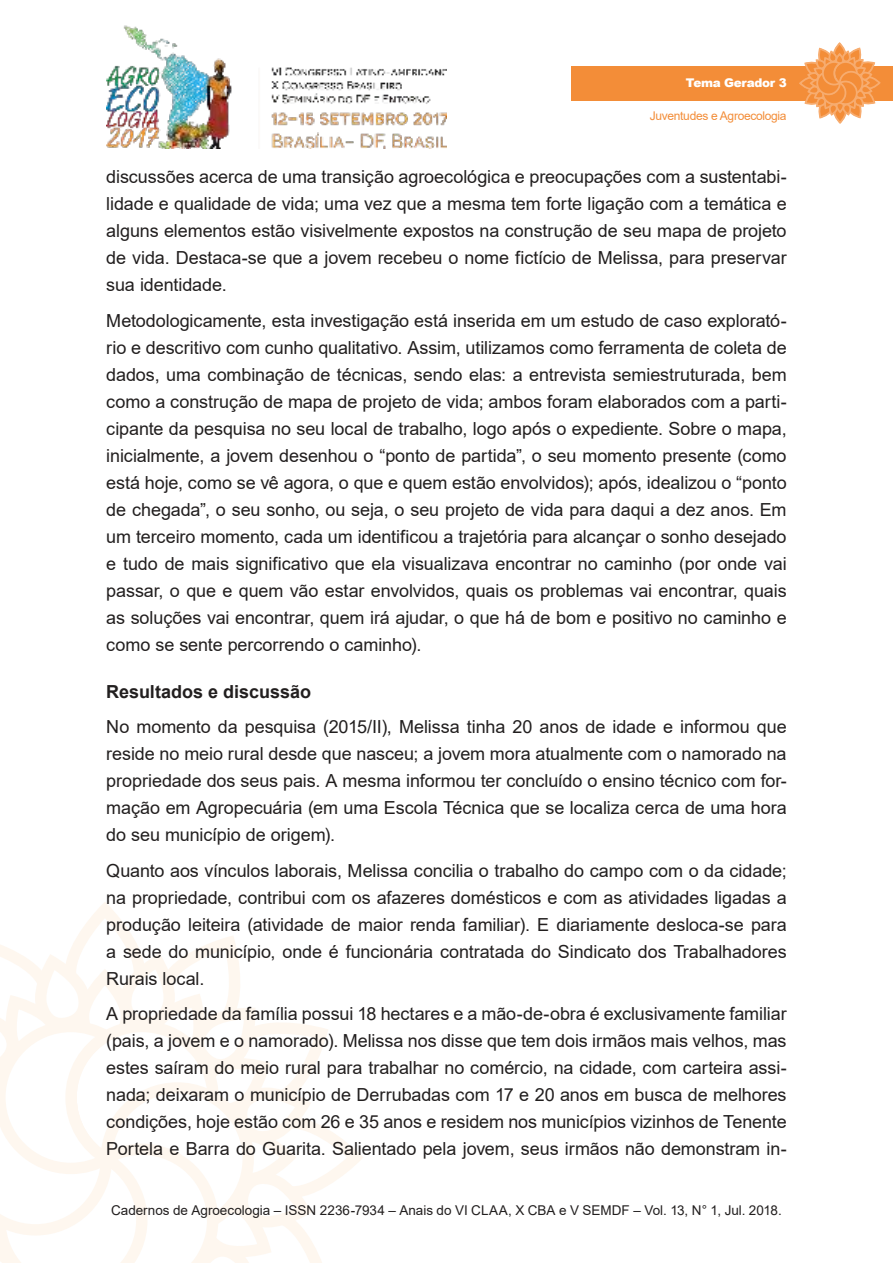
<style>
.page{position:relative;width:893px;height:1263px;background:#fff}
.page>*{position:absolute;margin:0;border:0;box-sizing:border-box;transform-origin:0 0}
.t1{font:18px/27px "Arial";letter-spacing:-.005em;color:#221f1f;text-align:justify}
.t2{font:700 18px "Arial";color:#221f1f}
.t3{font:13.5px "Arial";color:#221f1f}
.t4{font:12px "Arial";letter-spacing:-.025em;color:#f38d38}
.t5{font:900 12px "Arial";letter-spacing:-.025em;color:#fff}
</style>
<div class="page">
<img style="left:106px;top:25px;width:340px;height:124px">
<svg style="left:0;top:910px;width:363px;height:353px"></svg>
<div style="left:571px;top:66px;width:322px;height:34px;background:#f38d38"></div>
<svg style="left:798px;top:43px;width:83px;height:81px"></svg>
<p class="t5" style="left:686px;top:76px;width:102px">Tema Gerador 3</p>
<p class="t4" style="left:650px;top:112px;width:138px">Juventudes e Agroecologia</p>
<p class="t1" style="left:106px;top:165px;width:682px">discussões acerca de uma transição agroecológica e preocupações com a sustentabi&shy;lidade e qualidade de vida; uma vez que a mesma tem forte ligação com a temática e alguns elementos estão visivelmente expostos na construção de seu mapa de projeto de vida. Destaca-se que a jovem recebeu o nome fictício de Melissa, para preservar sua identidade.</p>
<p class="t1" style="left:106px;top:309px;width:682px">Metodologicamente, esta investigação está inserida em um estudo de caso explorató&shy;rio e descritivo com cunho qualitativo. Assim, utilizamos como ferramenta de coleta de dados, uma combinação de técnicas, sendo elas: a entrevista semiestruturada, bem como a construção de mapa de projeto de vida; ambos foram elaborados com a parti&shy;cipante da pesquisa no seu local de trabalho, logo após o expediente. Sobre o mapa, inicialmente, a jovem desenhou o “ponto de partida”, o seu momento presente (como está hoje, como se vê agora, o que e quem estão envolvidos); após, idealizou o “ponto de chegada”, o seu sonho, ou seja, o seu projeto de vida para daqui a dez anos. Em um terceiro momento, cada um identificou a trajetória para alcançar o sonho desejado e tudo de mais significativo que ela visualizava encontrar no caminho (por onde vai passar, o que e quem vão estar envolvidos, quais os problemas vai encontrar, quais as soluções vai encontrar, quem irá ajudar, o que há de bom e positivo no caminho e como se sente percorrendo o caminho).</p>
<p class="t2" style="left:106px;top:685px;width:206px">Resultados e discussão</p>
<p class="t1" style="left:106px;top:715px;width:682px">No momento da pesquisa (2015/II), Melissa tinha 20 anos de idade e informou que reside no meio rural desde que nasceu; a jovem mora atualmente com o namorado na propriedade dos seus pais. A mesma informou ter concluído o ensino técnico com for&shy;mação em Agropecuária (em uma Escola Técnica que se localiza cerca de uma hora do seu município de origem).</p>
<p class="t1" style="left:106px;top:859px;width:682px">Quanto aos vínculos laborais, Melissa concilia o trabalho do campo com o da cidade; na propriedade, contribui com os afazeres domésticos e com as atividades ligadas a produção leiteira (atividade de maior renda familiar). E diariamente desloca-se para a sede do município, onde é funcionária contratada do Sindicato dos Trabalhadores Rurais local.</p>
<p class="t1" style="left:106px;top:1002px;width:682px">A propriedade da família possui 18 hectares e a mão-de-obra é exclusivamente familiar (pais, a jovem e o namorado). Melissa nos disse que tem dois irmãos mais velhos, mas estes saíram do meio rural para trabalhar no comércio, na cidade, com carteira assi&shy;nada; deixaram o município de Derrubadas com 17 e 20 anos em busca de melhores condições, hoje estão com 26 e 35 anos e residem nos municípios vizinhos de Tenente Portela e Barra do Guarita. Salientado pela jovem, seus irmãos não demonstram in-</p>
<p class="t3" style="left:111px;top:1205px;width:672px">Cadernos de Agroecologia – ISSN 2236-7934 – Anais do VI CLAA, X CBA e V SEMDF – Vol. 13, N° 1, Jul. 2018.</p>
</div>
